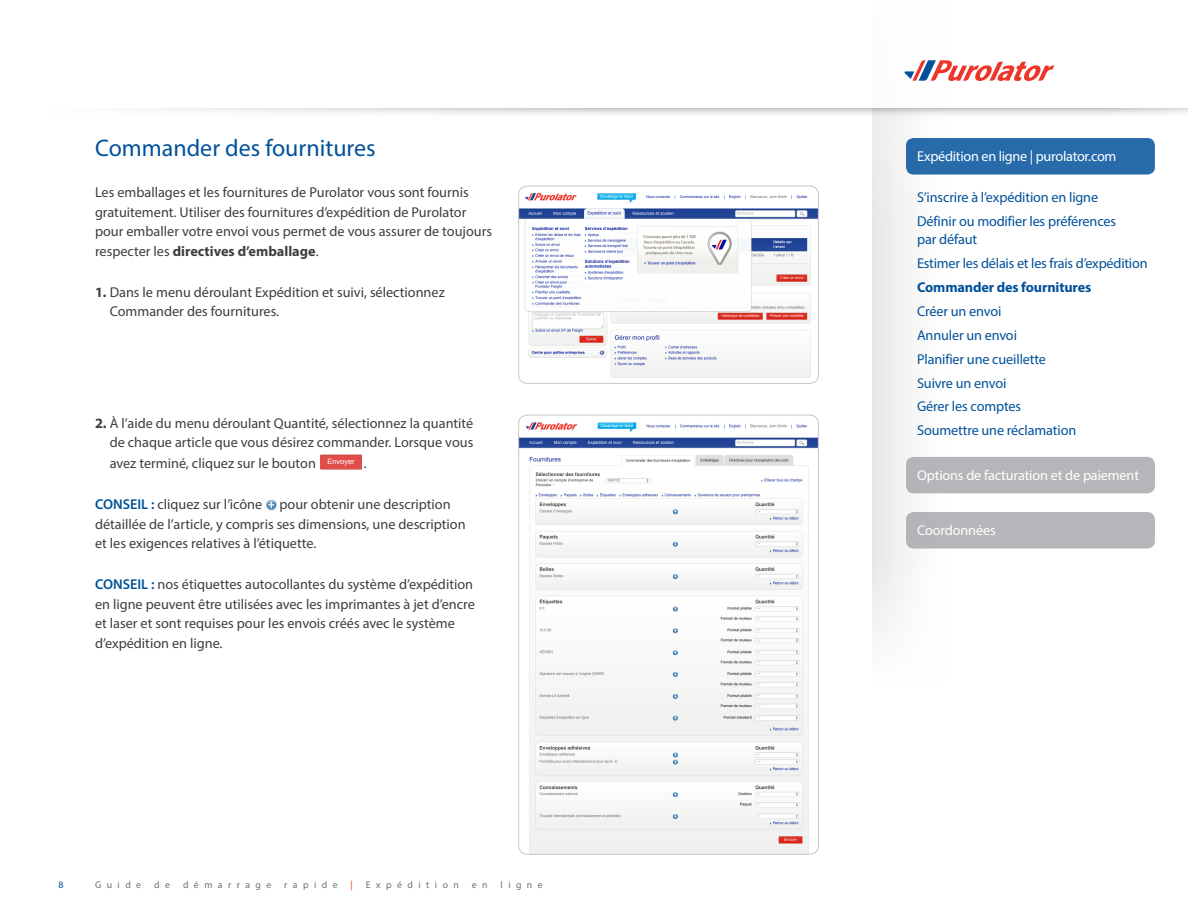
<style>
.page{position:relative;width:1188px;height:918px;background:#fff}
.page>*{position:absolute;margin:0;border:0;box-sizing:border-box;transform-origin:0 0}
.t1{font:24px "Myriad Pro";color:#01519b}
.t2{font:14.25px/19.5px "Myriad Pro";color:#3e3e3f}
.t3{font:14.25px/18px "Myriad Pro";letter-spacing:-.01em;color:#01519b}
.t4{font:14.25px "Myriad Pro";letter-spacing:-.01em;color:#fff}
.t5{font:700 14.25px "Myriad Pro";letter-spacing:-.01em;color:#01519b}
.At_a_Glance{font:9.75px "Myriad Pro";letter-spacing:.56em;color:#7a6d65}
.At_a_Glance-2{font:9.75px "Myriad Pro";color:#01519b}
.At_a_Glance-3{font:9.75px "Myriad Pro";color:#ee3529}
.s1{font-weight:700}
.s2{font-weight:600;color:#01519b}
</style>
<div class="page">
<div style="left:873px;top:0;width:260px;height:683px;background:linear-gradient(to right,#f7f6f5,#fff)"></div>
<svg style="left:140px;top:108px;width:1048px;height:44px"></svg>
<div style="left:0;top:0;width:1188px;height:108px;background:#fff"></div>
<svg style="left:905px;top:60px;width:149px;height:21px"></svg>
<div style="left:320px;top:455px;width:42px;height:14px;background:#e14d48"></div>
<svg style="left:266px;top:499px;width:10px;height:12px"></svg>
<img style="left:519px;top:186px;width:299px;height:196px">
<div style="left:518px;top:186px;width:301px;height:198px;border:1px solid #ccc6c2;border-radius:9px"></div>
<img style="left:519px;top:415px;width:299px;height:438px">
<div style="left:518px;top:415px;width:301px;height:440px;border:1px solid #ccc6c2;border-radius:9px"></div>
<div style="left:906px;top:512px;width:249px;height:37px;background:#b5b6b9;border-radius:8px"></div>
<div style="left:906px;top:457px;width:249px;height:36px;background:#b5b6b9;border-radius:8px"></div>
<div style="left:906px;top:138px;width:249px;height:37px;background:#276baa;border-radius:8px"></div>
<p class="t1" style="left:95px;top:133px;width:282px">Commander des fournitures</p>
<p class="t2" style="left:95px;top:183px;width:399px">Les emballages et les fournitures de Purolator vous sont fournis gratuitement. Utiliser des fournitures d’expédition de Purolator pour emballer votre envoi vous permet de vous assurer de toujours respecter les <span class="s1">directives d’emballage</span>.</p>
<p class="t2" style="left:110px;top:282px;width:337px;text-indent:-15px"><span class="s1">1.</span> Dans le menu déroulant Expédition et suivi, sélectionnez<br>Commander des fournitures.</p>
<p class="t2" style="left:110px;top:413px;width:365px;text-align:justify;text-indent:-15px"><span class="s1">2.</span> À l’aide du menu déroulant Quantité, sélectionnez la quantité de chaque article que vous désirez commander. Lorsque vous avez terminé, cliquez sur le bouton <sup>Envoyer</sup> .</p>
<p class="t2" style="left:95px;top:494px;width:372px"><span class="s2">CONSEIL :</span> cliquez sur l’icône pour obtenir une description détaillée de l’article, y compris ses dimensions, une description et les exigences relatives à l’étiquette.</p>
<p class="t2" style="left:95px;top:574px;width:381px"><span class="s2">CONSEIL :</span> nos étiquettes autocollantes du système d’expédition en ligne peuvent être utilisées avec les imprimantes à jet d’encre et laser et sont requises pour les envois créés avec le système d’expédition en ligne.</p>
<p class="At_a_Glance-2" style="left:58px;top:878px;width:7px">8</p>
<p class="At_a_Glance" style="left:95px;top:878px;width:48px">Guide</p>
<p class="At_a_Glance" style="left:154px;top:878px;width:17px">d e</p>
<p class="At_a_Glance" style="left:183px;top:878px;width:90px">démarrage</p>
<p class="At_a_Glance" style="left:284px;top:878px;width:55px">rapide</p>
<p class="At_a_Glance-3" style="left:351px;top:878px;width:4px">|</p>
<p class="At_a_Glance" style="left:366px;top:878px;width:94px">Expédition</p>
<p class="At_a_Glance" style="left:472px;top:878px;width:17px">e n</p>
<p class="At_a_Glance" style="left:501px;top:878px;width:44px">ligne</p>
<p class="t4" style="left:917px;top:147px;width:201px">Expédition en ligne | purolator.com</p>
<p class="t3" style="left:917px;top:188px;width:183px">S’inscrire à l’expédition en ligne</p>
<p class="t3" style="left:917px;top:212px;width:201px">Définir ou modifier les préférences par défaut</p>
<p class="t3" style="left:917px;top:254px;width:232px">Estimer les délais et les frais d’expédition</p>
<p class="t5" style="left:917px;top:278px;width:176px">Commander des fournitures</p>
<p class="t3" style="left:917px;top:302px;width:86px">Créer un envoi</p>
<p class="t3" style="left:917px;top:326px;width:101px">Annuler un envoi</p>
<p class="t3" style="left:917px;top:350px;width:131px">Planifier une cueillette</p>
<p class="t3" style="left:917px;top:374px;width:91px">Suivre un envoi</p>
<p class="t3" style="left:917px;top:397px;width:106px">Gérer les comptes</p>
<p class="t3" style="left:917px;top:421px;width:161px">Soumettre une réclamation</p>
<p class="t4" style="left:917px;top:467px;width:223px">Options de facturation et de paiement</p>
<p class="t4" style="left:917px;top:522px;width:80px">Coordonnées</p>
</div>
